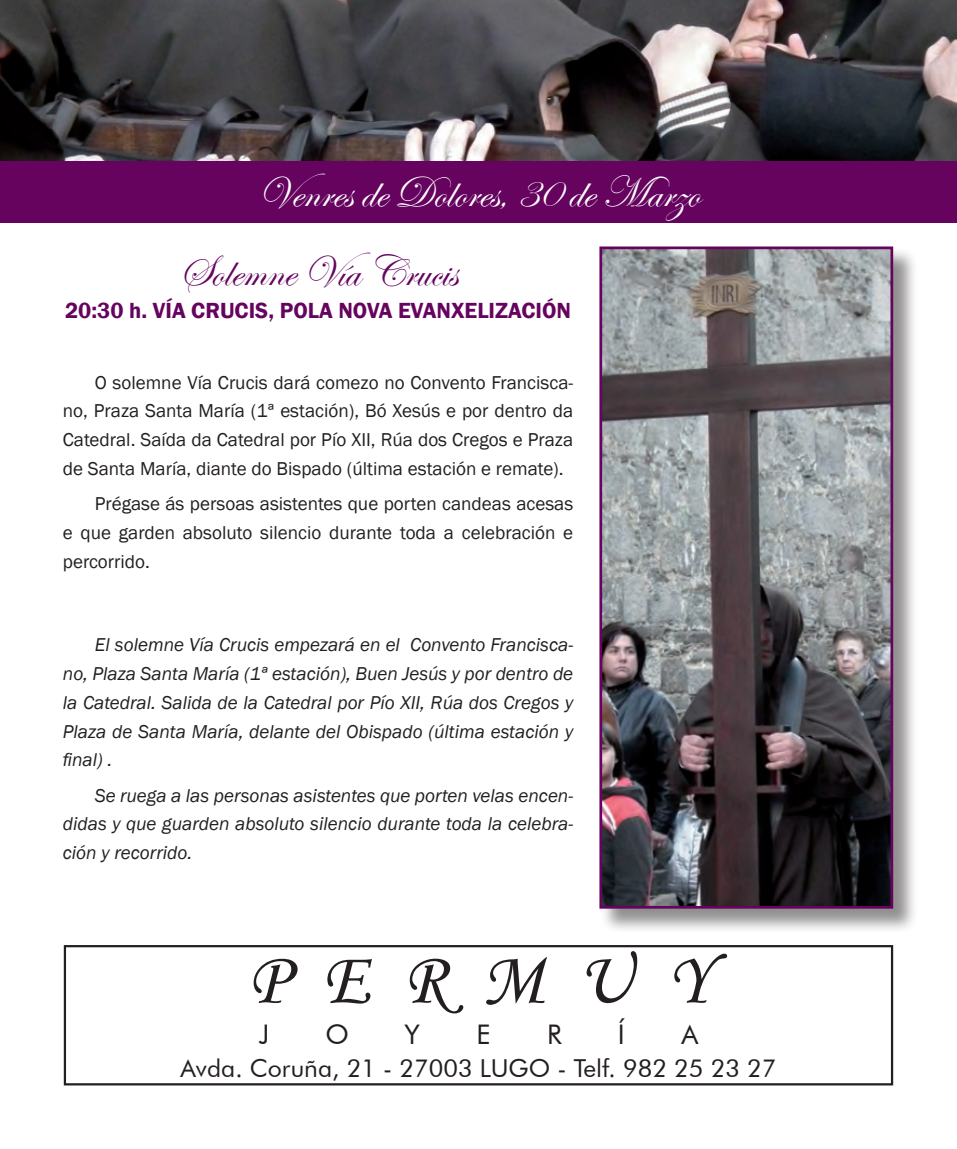
<style>
.page{position:relative;width:957px;height:1149px;background:#fff}
.page>*{position:absolute;margin:0;border:0;box-sizing:border-box;transform-origin:0 0}
.t1{font:74.25px "Monotype Corsiva";letter-spacing:.46em;color:#231f20}
.t2{font:45px "Edwardian Script ITC";color:#fff}
.t3{font:45px "Edwardian Script ITC";color:#65035f}
.t4{font:27px "Futura BT";color:#231f20}
.t5{font:24.75px "Futura BT";color:#231f20}
.t6{font:600 22.5px "Franklin Gothic";color:#65035f}
.t7{font:italic 19.12px/28.8px "Franklin Gothic";color:#231f20;text-align:justify}
.t8{font:19.12px/28.8px "Franklin Gothic";color:#231f20;text-align:justify}
</style>
<div class="page">
<div style="left:600px;top:247px;width:318px;height:686px;background:#231f20;opacity:.5"></div>
<img style="left:603px;top:250px;width:286px;height:654px">
<div style="left:599px;top:246px;width:294px;height:662px;border:3px solid #65035f"></div>
<img style="left:0;top:0;width:957px;height:161px">
<div style="left:0;top:161px;width:957px;height:61px;background:#65035f"></div>
<div style="left:64px;top:944px;width:829px;height:141px;border:2px solid #231f20"></div>
<p class="t2" style="left:257px;top:167px;width:444px">Venres de Dolores, 30 de Marzo</p>
<p class="t3" style="left:179px;top:246px;width:280px">Solemne Vía Crucis</p>
<p class="t6" style="left:65px;top:297px;width:507px">20:30 h. VÍA CRUCIS, POLA NOVA EVANXELIZACIÓN</p>
<p class="t8" style="left:63px;top:368px;width:512px;text-indent:32px">O solemne Vía Crucis dará comezo no Convento Francisca&shy;no, Praza Santa María (1ª estación), Bó Xesús e por dentro da Catedral. Saída da Catedral por Pío XII, Rúa dos Cregos e Praza de Santa María, diante do Bispado (última estación e remate).</p>
<p class="t8" style="left:63px;top:490px;width:512px;text-indent:32px">Prégase ás persoas asistentes que porten candeas acesas e que garden absoluto silencio durante toda a celebración e percorrido.</p>
<p class="t7" style="left:63px;top:630px;width:512px;text-indent:32px">El solemne Vía Crucis empezará en el Convento Francisca&shy;no, Plaza Santa María (1ª estación), Buen Jesús y por dentro de la Catedral. Salida de la Catedral por Pío XII, Rúa dos Cregos y Plaza de Santa María, delante del Obispado (última estación y final) .</p>
<p class="t7" style="left:63px;top:781px;width:512px;text-indent:32px">Se ruega a las personas asistentes que porten velas encen&shy;didas y que guarden absoluto silencio durante toda la celebra&shy;ción y recorrido.</p>
<p class="t1" style="left:248px;top:934px;width:462px">PERMUY</p>
<p class="t4" style="left:259px;top:1018px;width:12px">J</p>
<p class="t4" style="left:326px;top:1018px;width:25px">O</p>
<p class="t4" style="left:404px;top:1018px;width:17px">Y</p>
<p class="t4" style="left:476px;top:1018px;width:16px">E</p>
<p class="t4" style="left:547px;top:1018px;width:16px">R</p>
<p class="t4" style="left:618px;top:1018px;width:8px">Í</p>
<p class="t4" style="left:681px;top:1018px;width:18px">A</p>
<p class="t5" style="left:180px;top:1052px;width:597px">Avda. Coruña, 21 - 27003 LUGO - Telf. 982 25 23 27</p>
</div>
